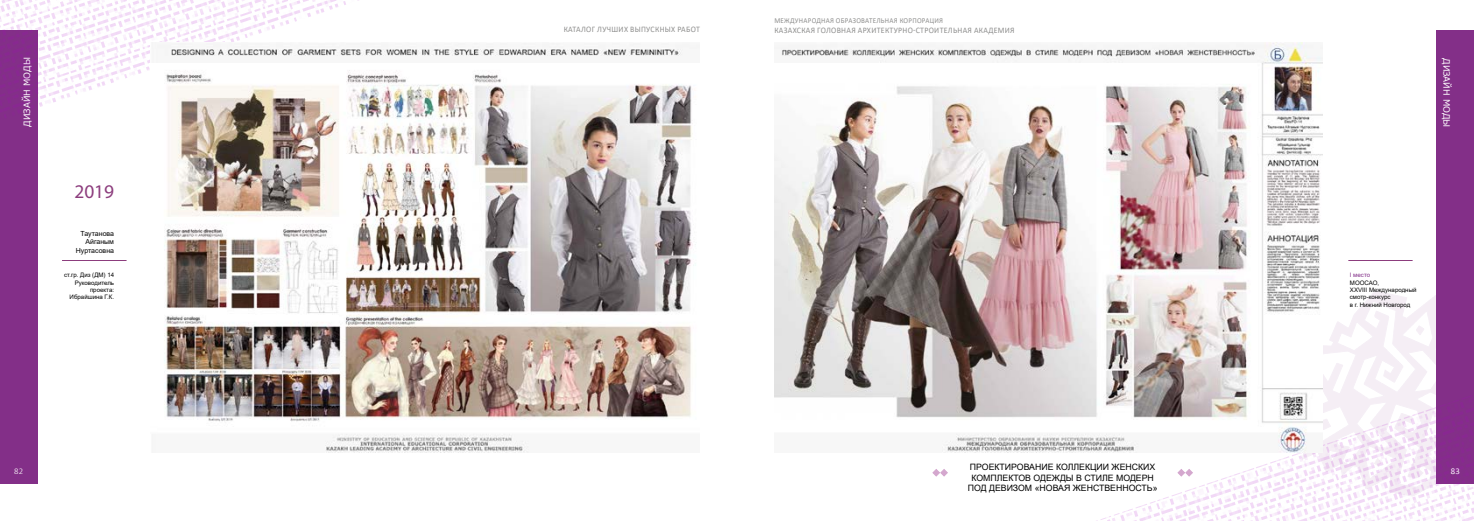
<style>
.page{position:relative;width:1474px;height:521px;background:#fff}
.page>*{position:absolute;margin:0;border:0;box-sizing:border-box;transform-origin:0 0}
.t1{font:19.43px "Myriad Pro";color:#8c3d7d}
.t2{font:8.75px/10.5px "Arial";color:#000;text-align:center}
.t3{font:8.75px "MS Reference Sans Serif";color:#fff}
.t4{font:300 8.75px "Calibri";color:#fff}
.t5{font:8.75px "Calibri";color:#fff}
.t6{font:8.4px "Calibri";letter-spacing:.04em;color:#8e8e8d;scale:.93 1}
.t7{font:7.52px "Calibri";letter-spacing:.04em;color:#8e8e8d;scale:.93 1}
.t8{font:7px/8.4px "Arial";color:#000;text-align:right}
.t9{font:6.12px/7.4px "Arial";color:#000;text-align:right}
.t10{font:6.12px "Arial";color:#833089}
</style>
<div class="page">
<div style="left:0;top:30px;width:37px;height:454px;background:#832f88"></div>
<div style="left:1436px;top:30px;width:37px;height:454px;background:#832f88"></div>
<hr style="left:62px;top:260px;width:64px;height:1px;background:#8c3d7d">
<svg style="left:1323px;top:291px;width:113px;height:93px"></svg>
<svg style="left:1416px;top:325px;width:9px;height:10px"></svg>
<hr style="left:1348px;top:260px;width:64px;height:1px;background:#8c3d7d">
<img style="left:0;top:0;width:359px;height:129px">
<img style="left:1083px;top:384px;width:390px;height:137px">
<svg style="left:932px;top:469px;width:16px;height:8px"></svg>
<svg style="left:1176px;top:468px;width:17px;height:9px"></svg>
<img style="left:151px;top:42px;width:545px;height:410px">
<img style="left:774px;top:42px;width:548px;height:410px">
<h2 class="t3" style="left:21px;top:127px;width:71px;rotate:-90deg">ДИЗАЙН МОДЫ</h2>
<h1 class="t1" style="left:74px;top:180px;width:41px">2019</h1>
<p class="t8" style="left:76px;top:229px;width:40px">Таутанова<br>Айганым<br>Нуртасовна</p>
<p class="t9" style="left:64px;top:271px;width:51px">ст.гр. Диз (ДМ) 14<br>Руководитель проекта:<br>Ибрайшина Г.К.</p>
<h3 class="t6" style="left:563px;top:24px;width:148px">КАТАЛОГ ЛУЧШИХ ВЫПУСКНЫХ РАБОТ</h3>
<p class="t7" style="left:774px;top:15px;width:183px">МЕЖДУНАРОДНАЯ ОБРАЗОВАТЕЛЬНАЯ КОРПОРАЦИЯ</p>
<h3 class="t6" style="left:774px;top:24px;width:260px">КАЗАХСКАЯ ГОЛОВНАЯ АРХИТЕКТУРНО-СТРОИТЕЛЬНАЯ АКАДЕМИЯ</h3>
<h2 class="t3" style="left:1452px;top:58px;width:71px;rotate:90deg">ДИЗАЙН МОДЫ</h2>
<p class="t10" style="left:1349px;top:271px;width:22px">I место</p>
<p class="t9" style="left:1349px;top:279px;width:68px;text-align:left">МООСАО,<br>XXVIII Международный смотр-конкурс<br>в г. Нижний Новгород</p>
<h2 class="t2" style="left:967px;top:462px;width:191px">ПРОЕКТИРОВАНИЕ КОЛЛЕКЦИИ ЖЕНСКИХ<br>КОМПЛЕКТОВ ОДЕЖДЫ В СТИЛЕ МОДЕРН<br>ПОД ДЕВИЗОМ «НОВАЯ ЖЕНСТВЕННОСТЬ»</h2>
<h2 class="t4" style="left:14px;top:465px;width:10px">82</h2>
<h2 class="t5" style="left:1450px;top:465px;width:10px">83</h2>
</div>
